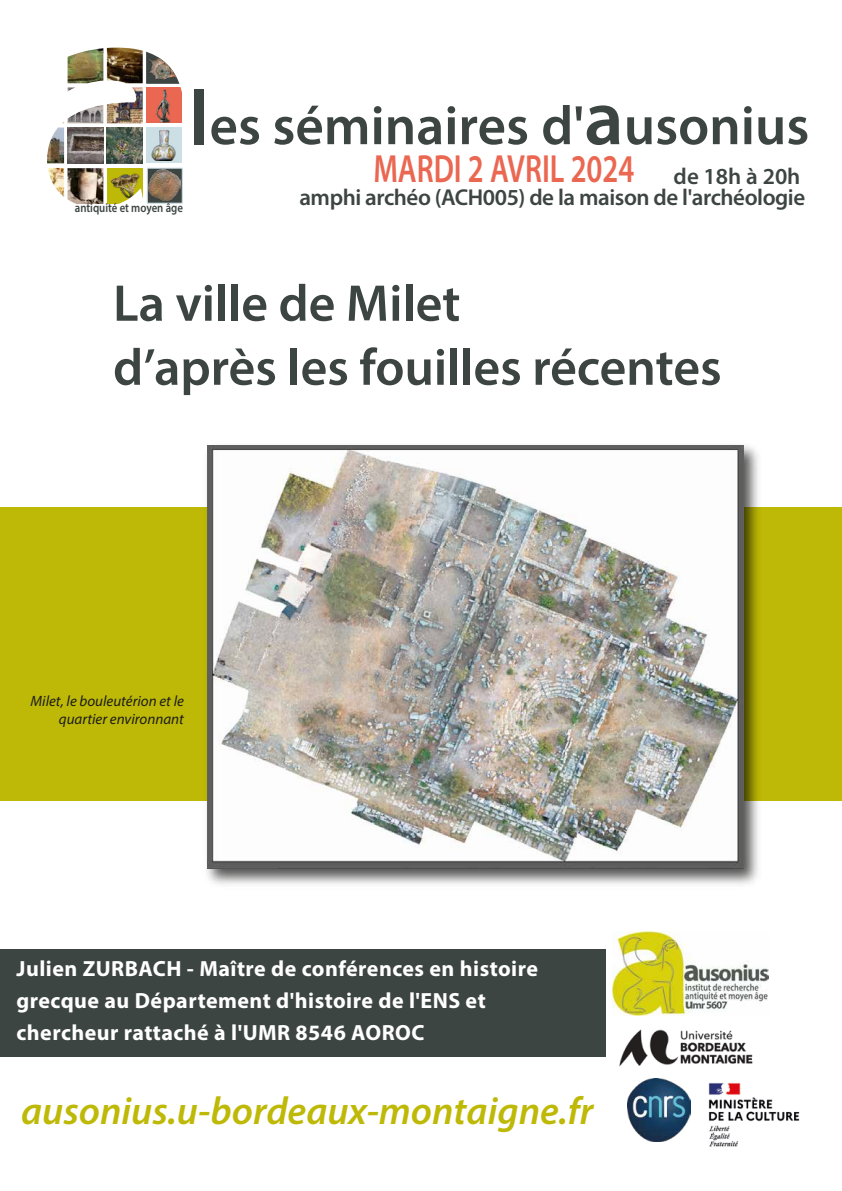
<style>
.page{position:relative;width:842px;height:1191px;background:#fff}
.page>*{position:absolute;margin:0;border:0;box-sizing:border-box;transform-origin:0 0}
.t1{font:600 55.2px "Myriad Pro";color:#3d4543}
.t2{font:600 52px/64px "Myriad Pro";letter-spacing:-.005em;color:#3d4543}
.t3{font:600 39.4px "Myriad Pro";color:#ea6752;scale:.75 1}
.t4{font:italic 600 39px "Myriad Pro";color:#beb906}
.t5{font:600 23px/21px "Myriad Pro";letter-spacing:-.02em;color:#3d4543;text-align:right}
.t6{font:700 22px/32px "Myriad Pro";letter-spacing:.02em;color:#fff}
.t7{font:italic 15px/18px "Myriad Pro";color:#1d1d1b;text-align:right}
.t8{font:600 12.7px "Myriad Pro";color:#3d4543;scale:.85 1}
.s1{font-size:77.8px}
</style>
<div class="page">
<div style="left:0;top:949px;width:605px;height:107px;background:#3d4543"></div>
<img style="left:612px;top:931px;width:157px;height:84px">
<img style="left:619px;top:1029px;width:134px;height:38px">
<div style="left:0;top:507px;width:842px;height:293px;background:#beb906"></div>
<img style="left:627px;top:1078px;width:64px;height:63px">
<img style="left:708px;top:1083px;width:92px;height:64px">
<img style="left:200px;top:445px;width:565px;height:440px">
<img style="left:208px;top:446px;width:535px;height:423px">
<svg style="left:146px;top:51px;width:34px;height:33px"></svg>
<img style="left:149px;top:53px;width:29px;height:27px">
<svg style="left:107px;top:168px;width:36px;height:36px"></svg>
<img style="left:111px;top:173px;width:28px;height:25px">
<div style="left:147px;top:168px;width:36px;height:36px;background:#3d4543;border:1px solid #ccdfe5"></div>
<img style="left:149px;top:169px;width:32px;height:31px">
<div style="left:146px;top:87px;width:36px;height:36px;background:#ea6752"></div>
<img style="left:155px;top:89px;width:16px;height:33px">
<img style="left:47px;top:127px;width:17px;height:36px">
<img style="left:107px;top:127px;width:36px;height:36px">
<img style="left:107px;top:87px;width:36px;height:36px">
<img style="left:68px;top:168px;width:35px;height:36px">
<img style="left:68px;top:87px;width:35px;height:36px">
<img style="left:107px;top:48px;width:36px;height:35px">
<img style="left:68px;top:127px;width:35px;height:36px">
<img style="left:68px;top:48px;width:35px;height:35px">
<img style="left:48px;top:168px;width:16px;height:29px">
<div style="left:146px;top:127px;width:36px;height:36px;background:#ccdfe5"></div>
<img style="left:151px;top:131px;width:25px;height:29px">
<p class="t8" style="left:75px;top:200px;width:129px">antiquité et moyen âge</p>
<h1 class="t1" style="left:189px;top:90px;width:621px"><span class="s1">l</span>es séminaires d'<span class="s1">a</span>usonius</h1>
<h3 class="t3" style="left:373px;top:144px;width:349px">MARDI 2 AVRIL 2024</h3>
<p class="t5" style="left:299px;top:165px;width:507px">de 18h à 20h<br>amphi archéo (ACH005) de la maison de l'archéologie</p>
<h2 class="t2" style="left:113px;top:270px;width:610px">La ville de Milet<br>d’après les fouilles récentes</h2>
<p class="t7" style="left:31px;top:691px;width:155px">Milet, le bouleutérion et le quartier environnant</p>
<p class="t6" style="left:17px;top:952px;width:523px">Julien ZURBACH - Maître de conférences en histoire grecque au Département d'histoire de l'ENS et chercheur rattaché à l'UMR 8546 AOROC</p>
<h3 class="t4" style="left:21px;top:1086px;width:574px">ausonius.u-bordeaux-montaigne.fr</h3>
</div>
